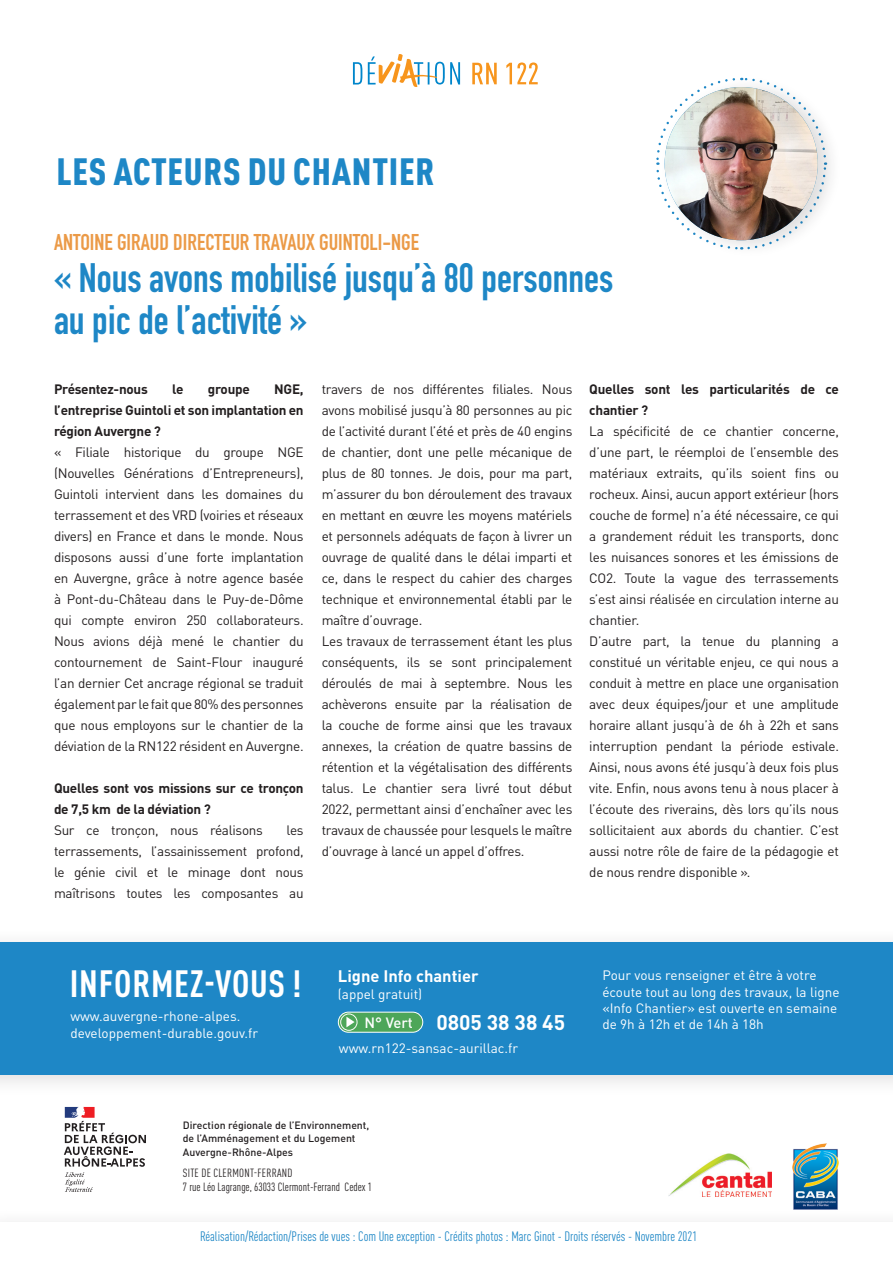
<style>
.page{position:relative;width:893px;height:1263px;background:#fff}
.page>*{position:absolute;margin:0;border:0;box-sizing:border-box;transform-origin:0 0}
.t1{font:700 40.5px "DIN Condensed";color:#1e87c6}
.t2{font:900 condensed 37.5px "DIN Pro";letter-spacing:.02em;color:#1e87c6}
.t3{font:700 condensed 37.5px "DIN Pro";letter-spacing:.02em;color:#fff}
.t4{font:700 22.5px "DIN Condensed";color:#eb9a47}
.t5{font:700 21px "DIN Pro";color:#fff}
.t6{font:700 16.5px "DIN Pro";color:#fff}
.t7{font:13.5px/21px "DIN Pro";letter-spacing:-.02em;color:#231f20;text-align:justify}
.t8{font:13.5px/16.2px "DIN Pro";color:#fff}
.t9{font:700 13.5px/21px "DIN Pro";letter-spacing:-.02em;color:#231f20}
.t10{font:condensed 13.5px "DIN Pro";color:#1e87c6}
.t11{font:condensed 11.7px "DIN Pro";color:#231f20}
.t12{font:condensed 11.7px "DIN Pro";letter-spacing:.02em;color:#231f20}
.t13{font:500 10.5px/12.6px "DIN Pro";color:#231f20}
.s1{font-weight:500;font-size:14.85px}
</style>
<div class="page">
<div style="left:0;top:927px;width:893px;height:170px;background:#231f20;opacity:.15"></div>
<div style="left:0;top:942px;width:893px;height:132px;background:#1e87c6"></div>
<div style="left:0;top:1208px;width:893px;height:55px;background:#fbfbfb"></div>
<div style="left:0;top:1222px;width:893px;height:41px;background:#fff"></div>
<svg style="left:64px;top:1107px;width:82px;height:85px"></svg>
<div style="left:338px;top:1012px;width:85px;height:20px;background:#4da659;border-radius:10px"></div>
<div style="left:338px;top:1012px;width:85px;height:21px;border:1px solid #fff;border-radius:10px"></div>
<svg style="left:340px;top:1013px;width:18px;height:18px"></svg>
<div style="left:659px;top:75px;width:183px;height:183px;background:#231f20;opacity:.15"></div>
<img style="left:665px;top:87px;width:153px;height:153px;border-radius:75px">
<svg style="left:353px;top:62px;width:9px;height:23px"></svg>
<svg style="left:368px;top:54px;width:92px;height:33px"></svg>
<svg style="left:472px;top:63px;width:25px;height:21px"></svg>
<svg style="left:506px;top:62px;width:32px;height:22px"></svg>
<img style="left:668px;top:1153px;width:103px;height:44px">
<img style="left:793px;top:1144px;width:46px;height:65px">
<p class="t2" style="left:57px;top:143px;width:379px">LES ACTEURS DU CHANTIER</p>
<p class="t4" style="left:54px;top:227px;width:367px">ANTOINE GIRAUD DIRECTEUR TRAVAUX GUINTOLI-NGE</p>
<p class="t1" style="left:54px;top:250px;width:561px">« Nous avons mobilisé jusqu’à 80 personnes</p>
<p class="t1" style="left:54px;top:292px;width:255px">au pic de l’activité »</p>
<p class="t9" style="left:54px;top:377px;width:95px">Présentez-nous</p>
<p class="t9" style="left:172px;top:377px;width:13px">le</p>
<p class="t9" style="left:208px;top:377px;width:43px">groupe</p>
<p class="t9" style="left:54px;top:377px;width:251px;text-align:justify;text-indent:220px">NGE, l’entreprise Guintoli et son implantation en région Auvergne ?</p>
<p class="t7" style="left:54px;top:441px;width:251px">« Filiale historique du groupe NGE (Nouvelles Générations d’Entrepreneurs), Guintoli intervient dans les domaines du terrassement et des VRD (voiries et réseaux divers) en France et dans le monde. Nous disposons aussi d’une forte implantation en Auvergne, grâce à notre agence basée à Pont-du-Château dans le Puy-de-Dôme qui compte environ 250 collaborateurs.<br>Nous avions déjà mené le chantier du contournement de Saint-Flour inauguré l’an dernier Cet ancrage régional se traduit également par le fait que 80% des personnes que nous employons sur le chantier de la déviation de la RN122 résident en Auvergne.</p>
<p class="t9" style="left:54px;top:776px;width:251px">Quelles sont vos missions sur ce tronçon de 7,5 km de la déviation ?</p>
<p class="t7" style="left:54px;top:819px;width:210px">Sur ce tronçon, nous réalisons</p>
<p class="t7" style="left:54px;top:819px;width:251px;text-indent:232px">les terrassements, l’assainissement profond, le génie civil et le minage dont nous maîtrisons toutes les composantes au</p>
<p class="t7" style="left:322px;top:378px;width:252px">travers de nos différentes filiales. Nous avons mobilisé jusqu’à 80 personnes au pic de l’activité durant l’été et près de 40 engins de chantier, dont une pelle mécanique de plus de 80 tonnes. Je dois, pour ma part, m’assurer du bon déroulement des travaux en mettant en œuvre les moyens matériels et personnels adéquats de façon à livrer un ouvrage de qualité dans le délai imparti et ce, dans le respect du cahier des charges technique et environnemental établi par le maître d’ouvrage.</p>
<p class="t7" style="left:322px;top:630px;width:252px">Les travaux de terrassement étant les plus conséquents, ils se sont principalement déroulés de mai à septembre. Nous les achèverons ensuite par la réalisation de la couche de forme ainsi que les travaux annexes, la création de quatre bassins de rétention et la végétalisation des différents talus. Le chantier sera livré tout début 2022, permettant ainsi d’enchaîner avec les travaux de chaussée pour lesquels le maître d’ouvrage à lancé un appel d’offres.</p>
<p class="t9" style="left:589px;top:377px;width:251px">Quelles sont les particularités de ce chantier ?</p>
<p class="t7" style="left:589px;top:420px;width:251px">La spécificité de ce chantier concerne, d’une part, le réemploi de l’ensemble des matériaux extraits, qu’ils soient fins ou rocheux. Ainsi, aucun apport extérieur (hors couche de forme) n’a été nécessaire, ce qui a grandement réduit les transports, donc les nuisances sonores et les émissions de CO2. Toute la vague des terrassements s’est ainsi réalisée en circulation interne au chantier.</p>
<p class="t7" style="left:589px;top:630px;width:251px">D’autre part, la tenue du planning a constitué un véritable enjeu, ce qui nous a conduit à mettre en place une organisation avec deux équipes/jour et une amplitude horaire allant jusqu’à de 6h à 22h et sans interruption pendant la période estivale.<br>Ainsi, nous avons été jusqu’à deux fois plus vite. Enfin, nous avons tenu à nous placer à l’écoute des riverains, dès lors qu’ils nous sollicitaient aux abords du chantier. C’est aussi notre rôle de faire de la pédagogie et de nous rendre disponible ».</p>
<p class="t3" style="left:70px;top:956px;width:233px">INFORMEZ-VOUS !</p>
<p class="t8" style="left:70px;top:1007px;width:189px">www.auvergne-rhone-alpes. developpement-durable.gouv.fr</p>
<p class="t6" style="left:338px;top:963px;width:142px">Ligne Info chantier</p>
<p class="t8" style="left:338px;top:984px;width:86px">(appel gratuit)</p>
<p class="t5" style="left:365px;top:1004px;width:202px"><span class="s1">N° Vert</span> 0805 38 38 45</p>
<p class="t8" style="left:339px;top:1038px;width:181px">www.rn122-sansac-aurillac.fr</p>
<p class="t13" style="left:183px;top:1118px;width:188px">Direction régionale de l’Environnement, de l’Amménagement et du Logement</p>
<p class="t13" style="left:183px;top:1145px;width:112px">Auvergne-Rhône-Alpes</p>
<p class="t12" style="left:183px;top:1164px;width:111px">SITE DE CLERMONT-FERRAND</p>
<p class="t11" style="left:183px;top:1179px;width:191px">7 rue Léo Lagrange, 63033 Clermont-Ferrand Cedex 1</p>
<p class="t8" style="left:602px;top:966px;width:239px">Pour vous renseigner et être à votre écoute tout au long des travaux, la ligne «Info Chantier» est ouverte en semaine de 9h à 12h et de 14h à 18h</p>
<p class="t10" style="left:200px;top:1227px;width:499px">Réalisation/Rédaction/Prises de vues : Com Une exception - Crédits photos : Marc Ginot - Droits réservés - Novembre 2021</p>
</div>
